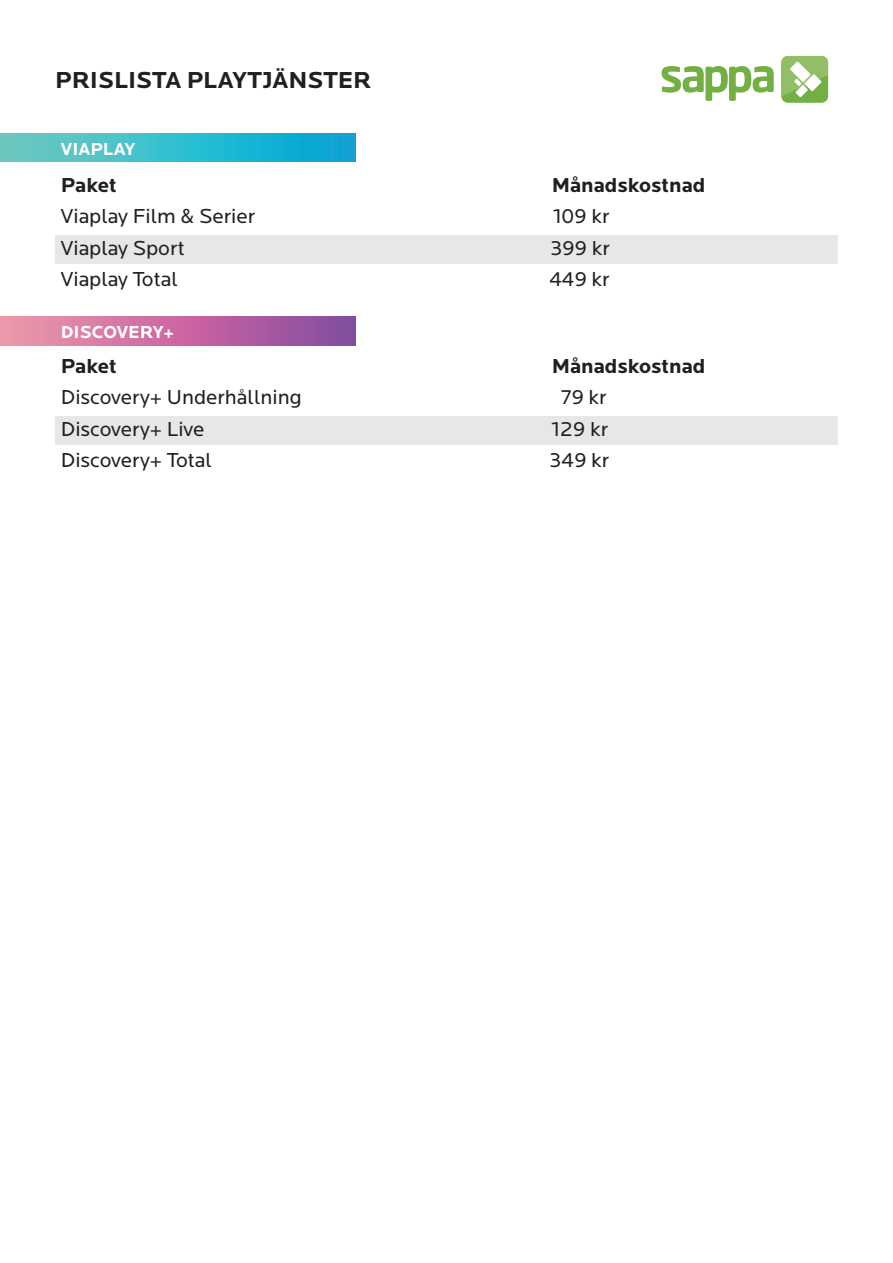
<style>
.page{position:relative;width:893px;height:1263px;background:#fff}
.page>*{position:absolute;margin:0;border:0;box-sizing:border-box;transform-origin:0 0}
.t1{font:700 24px "Locator";color:#231f20}
.t2{font:21px "Locator";color:#231f20}
.t3{font:700 21px "Locator";color:#231f20}
.t4{font:700 18px "Locator";color:#fff}
</style>
<div class="page">
<img style="left:0;top:134px;width:355px;height:28px">
<img style="left:0;top:317px;width:355px;height:28px">
<div style="left:55px;top:417px;width:783px;height:28px;background:#e6e7e9"></div>
<div style="left:55px;top:235px;width:783px;height:29px;background:#e6e7e9"></div>
<svg style="left:661px;top:66px;width:113px;height:35px"></svg>
<div style="left:781px;top:56px;width:47px;height:47px;background:#72b043;border-radius:7px"></div>
<svg style="left:781px;top:56px;width:47px;height:41px"></svg>
<p class="t1" style="left:55px;top:67px;width:318px">PRISLISTA PLAYTJÄNSTER</p>
<p class="t4" style="left:61px;top:138px;width:76px">VIAPLAY</p>
<p class="t3" style="left:61px;top:173px;width:57px">Paket</p>
<p class="t3" style="left:552px;top:173px;width:155px">Månadskostnad</p>
<p class="t2" style="left:61px;top:205px;width:196px">Viaplay Film &amp; Serier</p>
<p class="t2" style="left:553px;top:205px;width:58px">109 kr</p>
<p class="t2" style="left:61px;top:236px;width:125px">Viaplay Sport</p>
<p class="t2" style="left:550px;top:236px;width:61px">399 kr</p>
<p class="t2" style="left:61px;top:268px;width:118px">Viaplay Total</p>
<p class="t2" style="left:549px;top:268px;width:62px">449 kr</p>
<p class="t4" style="left:61px;top:321px;width:115px">DISCOVERY+</p>
<p class="t3" style="left:61px;top:354px;width:57px">Paket</p>
<p class="t3" style="left:552px;top:354px;width:155px">Månadskostnad</p>
<p class="t2" style="left:61px;top:386px;width:242px">Discovery+ Underhållning</p>
<p class="t2" style="left:561px;top:386px;width:47px">79 kr</p>
<p class="t2" style="left:61px;top:418px;width:145px">Discovery+ Live</p>
<p class="t2" style="left:552px;top:418px;width:58px">129 kr</p>
<p class="t2" style="left:61px;top:449px;width:153px">Discovery+ Total</p>
<p class="t2" style="left:549px;top:449px;width:61px">349 kr</p>
</div>
